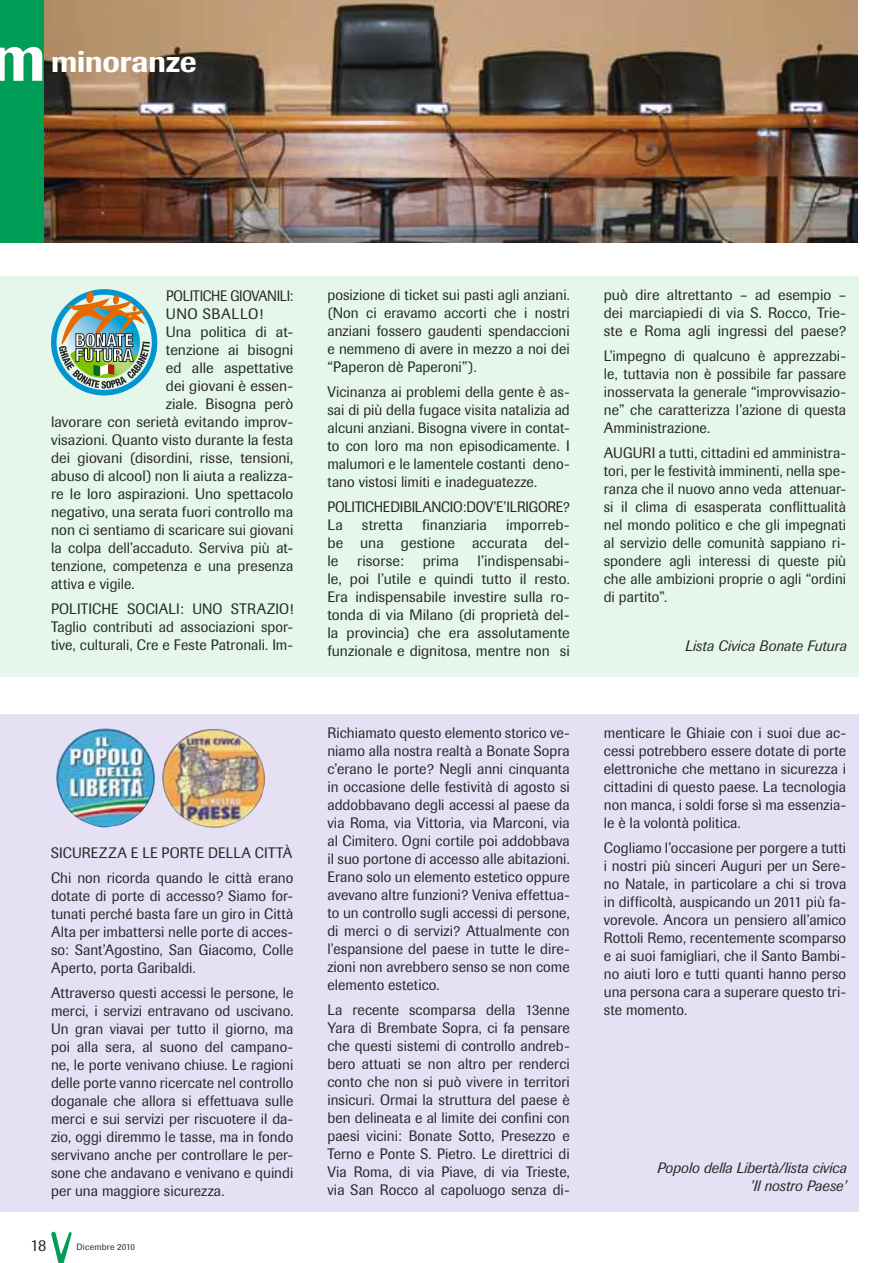
<style>
.page{position:relative;width:893px;height:1263px;background:#fff}
.page>*{position:absolute;margin:0;border:0;box-sizing:border-box;transform-origin:0 0}
.t1{font:500 30px "Imago";letter-spacing:-.005em;color:#fff}
.t2{font:16.5px "Imago";color:#282828}
.t3{font:15px/18px "Imago";letter-spacing:.005em;color:#282828;text-align:justify}
.t4{font:italic 15px/18px "Imago";color:#282828;text-align:right}
.t5{font:15px/18px "Imago";letter-spacing:-.02em;color:#282828;scale:.94 1}
.t6{font:15px "Imago";letter-spacing:-.025em;color:#282828;scale:.92 1}
.t7{font:15px "Imago";letter-spacing:.035em;color:#282828}
.t8{font:9px "Imago";letter-spacing:.02em;color:#282828}
.s1{font-size:66.3px}
</style>
<div class="page">
<svg style="left:51px;top:1232px;width:21px;height:31px"></svg>
<div style="left:0;top:276px;width:859px;height:401px;background:#e5f6eb"></div>
<img style="left:51px;top:289px;width:106px;height:106px">
<div style="left:0;top:714px;width:859px;height:498px;background:#e5e0f4"></div>
<img style="left:162px;top:729px;width:103px;height:99px">
<img style="left:56px;top:728px;width:99px;height:100px">
<img style="left:43px;top:0;width:815px;height:242px">
<div style="left:0;top:0;width:43px;height:242px;background:#009d56"></div>
<h1 class="t1" style="left:-9px;top:43px;width:207px"><span class="s1">m</span> minoranze</h1>
<p class="t6" style="left:166px;top:287px;width:140px">POLITICHE GIOVANILI:</p>
<p class="t7" style="left:166px;top:305px;width:99px">UNO SBALLO!</p>
<p class="t3" style="left:166px;top:323px;width:129px">Una politica di at-</p>
<p class="t3" style="left:166px;top:341px;width:129px">tenzione ai bisogni</p>
<p class="t3" style="left:166px;top:359px;width:129px">ed alle aspettative</p>
<p class="t3" style="left:166px;top:377px;width:129px">dei giovani è essen-</p>
<p class="t3" style="left:166px;top:395px;width:129px">ziale. Bisogna però</p>
<p class="t3" style="left:51px;top:413px;width:244px">lavorare con serietà evitando improv-</p>
<p class="t3" style="left:51px;top:431px;width:244px">visazioni. Quanto visto durante la festa</p>
<p class="t3" style="left:51px;top:449px;width:244px">dei giovani (disordini, risse, tensioni,</p>
<p class="t3" style="left:51px;top:467px;width:244px">abuso di alcool) non li aiuta a realizza-</p>
<p class="t3" style="left:51px;top:485px;width:244px">re le loro aspirazioni. Uno spettacolo</p>
<p class="t3" style="left:51px;top:503px;width:244px">negativo, una serata fuori controllo ma</p>
<p class="t3" style="left:51px;top:521px;width:244px">non ci sentiamo di scaricare sui giovani</p>
<p class="t3" style="left:51px;top:539px;width:244px">la colpa dell’accaduto. Serviva più at-</p>
<p class="t3" style="left:51px;top:557px;width:244px">tenzione, competenza e una presenza</p>
<p class="t3" style="left:51px;top:575px;width:85px">attiva e vigile.</p>
<p class="t3" style="left:51px;top:600px;width:244px">POLITICHE SOCIALI: UNO STRAZIO!<br>Taglio contributi ad associazioni spor&shy;tive, culturali, Cre e Feste Patronali. Im-</p>
<p class="t3" style="left:51px;top:841px;width:244px;line-height:24.8px;text-align:right">à<br>Chi non ricorda quando le città erano</p>
<p class="t3" style="left:51px;top:887px;width:244px">dotate di porte di accesso? Siamo for&shy;tunati perché basta fare un giro in Città Alta per imbattersi nelle porte di acces&shy;so: Sant’Agostino, San Giacomo, Colle Aperto, porta Garibaldi.</p>
<p class="t3" style="left:51px;top:984px;width:244px">Attraverso questi accessi le persone, le merci, i servizi entravano od uscivano.<br>Un gran viavai per tutto il giorno, ma poi alla sera, al suono del campano&shy;ne, le porte venivano chiuse. Le ragioni delle porte vanno ricercate nel controllo doganale che allora si effettuava sulle merci e sui servizi per riscuotere il da&shy;zio, oggi diremmo le tasse, ma in fondo servivano anche per controllare le per&shy;sone che andavano e venivano e quindi per una maggiore sicurezza.</p>
<p class="t3" style="left:51px;top:844px;width:18px">Sicurezza</p>
<p class="t3" style="left:131px;top:844px;width:40px">ele porte</p>
<p class="t3" style="left:208px;top:844px;width:10px">della</p>
<p class="t3" style="left:255px;top:844px;width:8px">citt</p>
<p class="t2" style="left:31px;top:1236px;width:17px">18</p>
<p class="t8" style="left:77px;top:1241px;width:60px">Dicembre 2010</p>
<p class="t3" style="left:327px;top:286px;width:244px">posizione di ticket sui pasti agli anziani. (Non ci eravamo accorti che i nostri anziani fossero gaudenti spendaccioni e nemmeno di avere in mezzo a noi dei “Paperon dè Paperoni”).</p>
<p class="t3" style="left:327px;top:383px;width:244px">Vicinanza ai problemi della gente è as&shy;sai di più della fugace visita natalizia ad alcuni anziani. Bisogna vivere in contat&shy;to con loro ma non episodicamente. I malumori e le lamentele costanti deno&shy;tano vistosi limiti e inadeguatezze.</p>
<p class="t5" style="left:327px;top:498px;width:259px">POLITICHE DI BILANCIO: DOV’E’ IL RIGORE?<br>La</p>
<p class="t3" style="left:362px;top:516px;width:43px">stretta</p>
<p class="t3" style="left:422px;top:516px;width:66px">finanziaria</p>
<p class="t3" style="left:327px;top:516px;width:244px;text-indent:179px">imporreb&shy;be una gestione accurata del&shy;le</p>
<p class="t3" style="left:327px;top:552px;width:244px;text-indent:150px">l’indispensabi&shy;le, poi l’utile e quindi tutto il resto.<br>Era indispensabile investire sulla ro&shy;tonda di via Milano (di proprietà del&shy;la provincia) che era assolutamente funzionale e dignitosa, mentre non si</p>
<p class="t3" style="left:357px;top:552px;width:48px">risorse:</p>
<p class="t3" style="left:423px;top:552px;width:38px">prima</p>
<p class="t3" style="left:327px;top:724px;width:244px">Richiamato questo elemento storico ve&shy;niamo alla nostra realtà a Bonate Sopra c’erano le porte? Negli anni cinquanta in occasione delle festività di agosto si addobbavano degli accessi al paese da via Roma, via Vittoria, via Marconi, via al Cimitero. Ogni cortile poi addobbava il suo portone di accesso alle abitazioni.<br>Erano solo un elemento estetico oppure avevano altre funzioni? Veniva effettua&shy;to un controllo sugli accessi di persone, di merci o di servizi? Attualmente con l’espansione del paese in tutte le dire&shy;zioni non avrebbero senso se non come elemento estetico.</p>
<p class="t3" style="left:327px;top:1001px;width:244px">La recente scomparsa della 13enne Yara di Brembate Sopra, ci fa pensare che questi sistemi di controllo andreb&shy;bero attuati se non altro per renderci conto che non si può vivere in territori insicuri. Ormai la struttura del paese è ben delineata e al limite dei confini con paesi vicini: Bonate Sotto, Presezzo e Terno e Ponte S. Pietro. Le direttrici di Via Roma, di via Piave, di via Trieste, via San Rocco al capoluogo senza di-</p>
<p class="t3" style="left:604px;top:286px;width:244px">può dire altrettanto – ad esempio – dei marciapiedi di via S. Rocco, Trie&shy;ste e Roma agli ingressi del paese?</p>
<p class="t3" style="left:604px;top:347px;width:244px">L’impegno di qualcuno è apprezzabi&shy;le, tuttavia non è possibile far passare inosservata la generale “improvvisazio&shy;ne” che caratterizza l’azione di questa Amministrazione.</p>
<p class="t3" style="left:604px;top:444px;width:244px">AUGURI a tutti, cittadini ed amministra&shy;tori, per le festività imminenti, nella spe&shy;ranza che il nuovo anno veda attenuar&shy;si il clima di esasperata conflittualità nel mondo politico e che gli impegnati al servizio delle comunità sappiano ri&shy;spondere agli interessi di queste più che alle ambizioni proprie o agli “ordini di partito”.</p>
<p class="t4" style="left:685px;top:637px;width:163px">Lista Civica Bonate Futura</p>
<p class="t3" style="left:604px;top:724px;width:244px">menticare le Ghiaie con i suoi due ac&shy;cessi potrebbero essere dotate di porte elettroniche che mettano in sicurezza i cittadini di questo paese. La tecnologia non manca, i soldi forse sì ma essenzia&shy;le è la volontà politica.</p>
<p class="t3" style="left:604px;top:839px;width:244px">Cogliamo l’occasione per porgere a tutti i nostri più sinceri Auguri per un Sere&shy;no Natale, in particolare a chi si trova in difficoltà, auspicando un 2011 più fa&shy;vorevole. Ancora un pensiero all’amico Rottoli Remo, recentemente scomparso e ai suoi famigliari, che il Santo Bambi&shy;no aiuti loro e tutti quanti hanno perso una persona cara a superare questo tri&shy;ste momento.</p>
<p class="t4" style="left:657px;top:1159px;width:191px">Popolo della Libertà/lista civica ’Il nostro Paese’</p>
</div>
